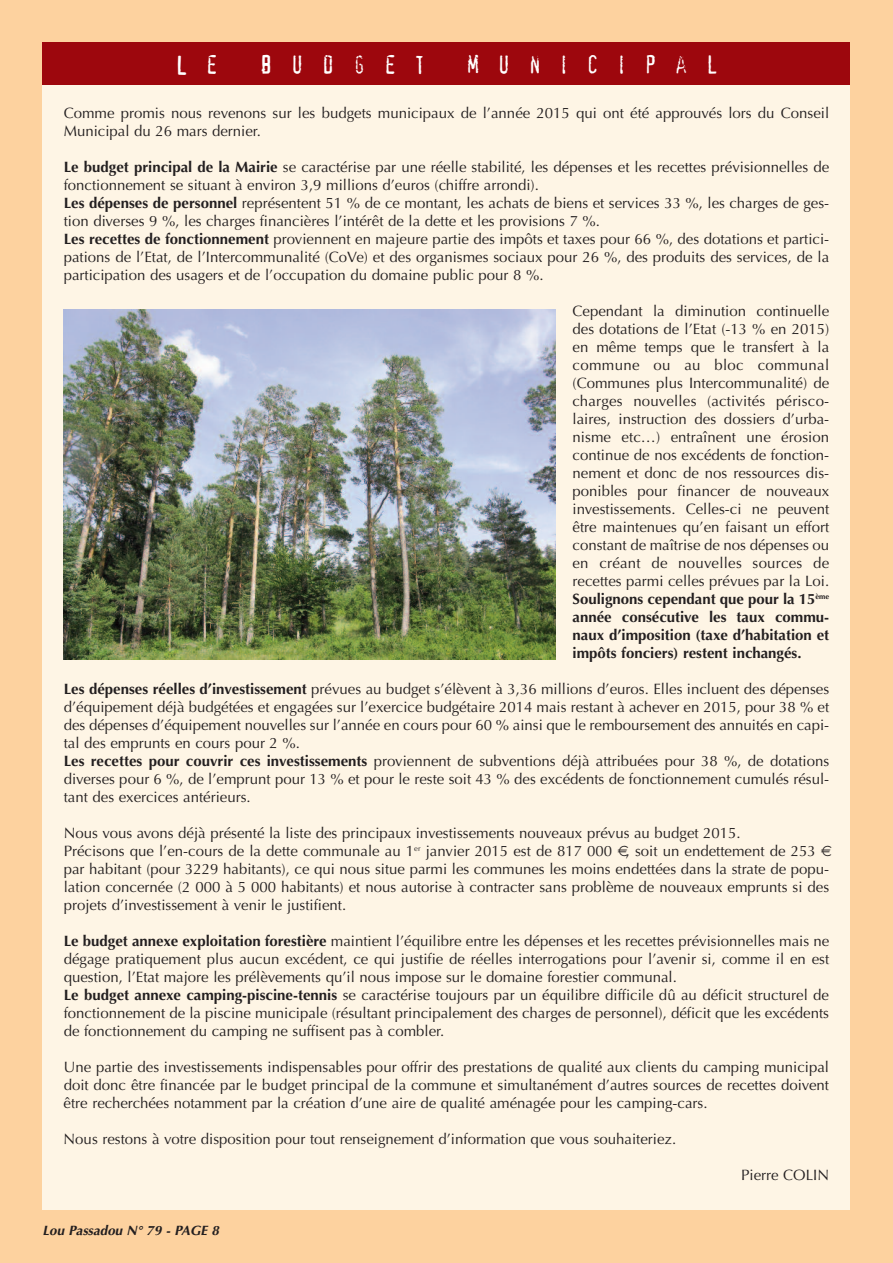
<style>
.page{position:relative;width:893px;height:1263px;background:#fdd29f}
.page>*{position:absolute;margin:0;border:0;box-sizing:border-box;transform-origin:0 0}
.t1{font:24.75px "Confidential";letter-spacing:.75em;color:#fff}
.t2{font:15px/18px "Optima";color:#231f20}
.t3{font:italic 700 13.5px "Optima";color:#231f20}
.s1{font-weight:700}
</style>
<div class="page">
<div style="left:43px;top:85px;width:807px;height:1125px;background:#fef5e5"></div>
<div style="left:43px;top:43px;width:807px;height:42px;background:#9d070d"></div>
<img style="left:64px;top:310px;width:491px;height:349px">
<h1 class="t1" style="left:176px;top:51px;width:44px">L E</h1>
<h1 class="t1" style="left:260px;top:51px;width:166px">BUDGET</h1>
<h1 class="t1" style="left:467px;top:51px;width:252px">MUNICIPAL</h1>
<p class="t2" style="left:64px;top:105px;width:767px">Comme promis nous revenons sur les budgets municipaux de l’année 2015 qui ont été approuvés lors du Conseil<br>Municipal du 26 mars dernier.</p>
<p class="t2" style="left:64px;top:159px;width:767px"><span class="s1">Le budget principal de la Mairie</span> se caractérise par une réelle stabilité, les dépenses et les recettes prévisionnelles de fonctionnement se situant à environ 3,9 millions d’euros (chiffre arrondi).<br><span class="s1">Les dépenses de personnel</span> représentent 51 % de ce montant, les achats de biens et services 33 %, les charges de ges&shy;tion diverses 9 %, les charges financières l’intérêt de la dette et les provisions 7 %.<br><span class="s1">Les recettes de fonctionnement</span> proviennent en majeure partie des impôts et taxes pour 66 %, des dotations et partici&shy;pations de l’Etat, de l’Intercommunalité (CoVe) et des organismes sociaux pour 26 %, des produits des services, de la participation des usagers et de l’occupation du domaine public pour 8 %.</p>
<p class="t2" style="left:572px;top:303px;width:258px;text-align:justify">Cependant la diminution continuelle des dotations de l’Etat (-13 % en 2015) en même temps que le transfert à la commune ou au bloc communal (Communes plus Intercommunalité) de charges nouvelles (activités périsco&shy;laires, instruction des dossiers d’urba&shy;nisme etc…) entraînent une érosion continue de nos excédents de fonction&shy;nement et donc de nos ressources dis&shy;ponibles pour financer de nouveaux investissements. Celles-ci ne peuvent être maintenues qu’en faisant un effort constant de maîtrise de nos dépenses ou en créant de nouvelles sources de recettes parmi celles prévues par la Loi.<br><span class="s1">Soulignons cependant que pour la 15</span><sup>ème </sup><span class="s1">année consécutive les taux commu&shy;naux d’imposition (taxe d’habitation et impôts fonciers) restent inchangés.</span></p>
<p class="t2" style="left:64px;top:681px;width:767px"><span class="s1">Les dépenses réelles d’investissement</span> prévues au budget s’élèvent à 3,36 millions d’euros. Elles incluent des dépenses d’équipement déjà budgétées et engagées sur l’exercice budgétaire 2014 mais restant à achever en 2015, pour 38 % et des dépenses d’équipement nouvelles sur l’année en cours pour 60 % ainsi que le remboursement des annuités en capi&shy;tal des emprunts en cours pour 2 %.<br><span class="s1">Les recettes pour couvrir ces investissements</span> proviennent de subventions déjà attribuées pour 38 %, de dotations diverses pour 6 %, de l’emprunt pour 13 % et pour le reste soit 43 % des excédents de fonctionnement cumulés résul&shy;tant des exercices antérieurs.</p>
<p class="t2" style="left:64px;top:825px;width:767px">Nous vous avons déjà présenté la liste des principaux investissements nouveaux prévus au budget 2015.<br>Précisons que l’en-cours de la dette communale au 1<sup>er</sup> janvier 2015 est de 817 000 , soit un endettement de 253 par habitant (pour 3229 habitants), ce qui nous situe parmi les communes les moins endettées dans la strate de popu&shy;lation concernée (2 000 à 5 000 habitants) et nous autorise à contracter sans problème de nouveaux emprunts si des projets d’investissement à venir le justifient.</p>
<p class="t2" style="left:64px;top:933px;width:767px"><span class="s1">Le budget annexe exploitation forestière</span> maintient l’équilibre entre les dépenses et les recettes prévisionnelles mais ne dégage pratiquement plus aucun excédent, ce qui justifie de réelles interrogations pour l’avenir si, comme il en est question, l’Etat majore les prélèvements qu’il nous impose sur le domaine forestier communal.<br><span class="s1">Le budget annexe camping-piscine-tennis</span> se caractérise toujours par un équilibre difficile dû au déficit structurel de fonctionnement de la piscine municipale (résultant principalement des charges de personnel), déficit que les excédents de fonctionnement du camping ne suffisent pas à combler.</p>
<p class="t2" style="left:64px;top:1059px;width:767px;text-align:justify">Une partie des investissements indispensables pour offrir des prestations de qualité aux clients du camping municipal doit donc être financée par le budget principal de la commune et simultanément d’autres sources de recettes doivent être recherchées notamment par la création d’une aire de qualité aménagée pour les camping-cars.</p>
<p class="t2" style="left:64px;top:1131px;width:614px">Nous restons à votre disposition pour tout renseignement d’information que vous souhaiteriez.</p>
<p class="t2" style="left:741px;top:1167px;width:89px">Pierre COLIN</p>
<p class="t3" style="left:43px;top:1225px;width:178px">Lou Passadou N° 79 - PAGE 8</p>
</div>
